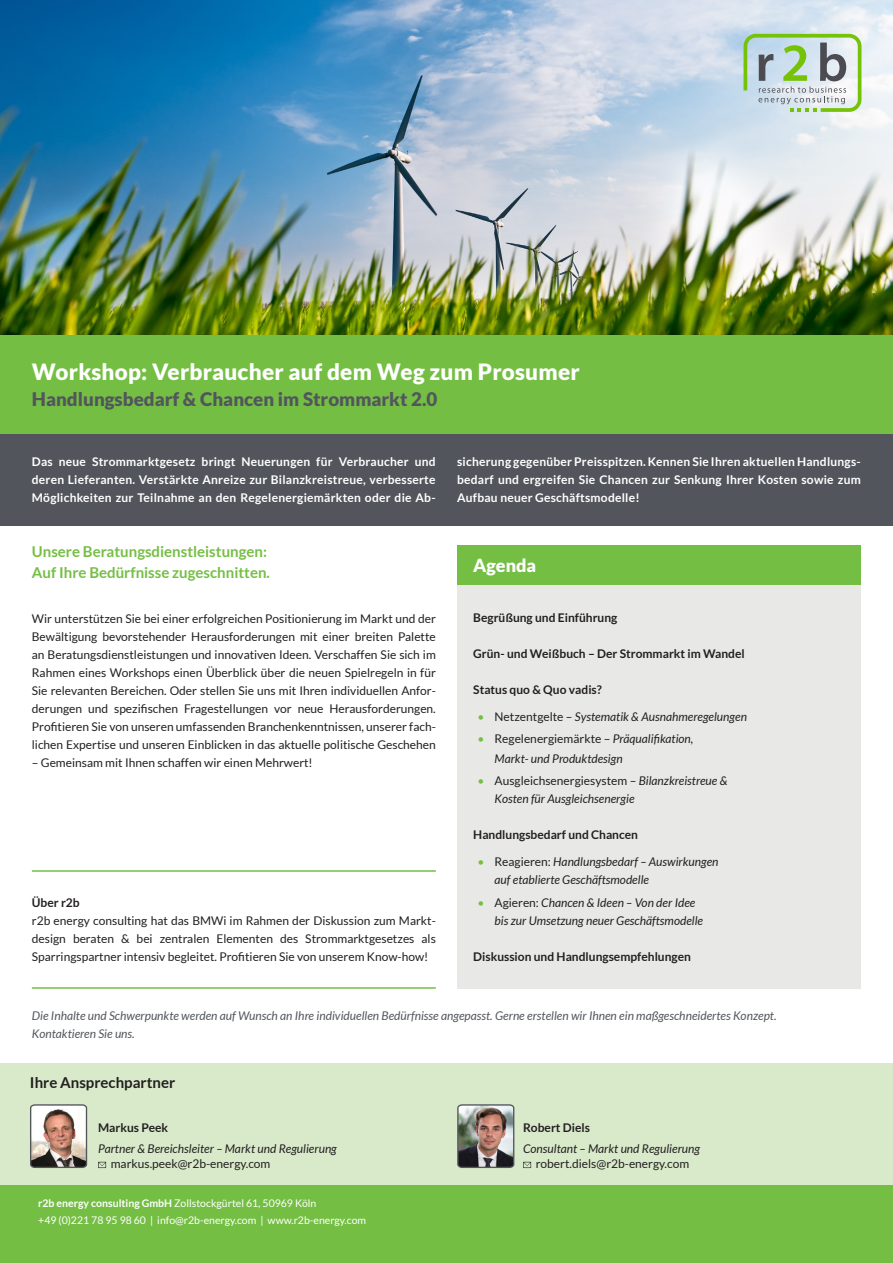
<style>
.page{position:relative;width:893px;height:1263px;background:#fff}
.page>*{position:absolute;margin:0;border:0;box-sizing:border-box;transform-origin:0 0}
.t1{font:900 22.5px "Lato";letter-spacing:.01em;color:#fff}
.t2{font:900 18.75px "Lato";color:#52565c}
.t3{font:900 18px "Lato";color:#fff}
.t4{font:700 15px/21px "Lato";color:#74bf43}
.t5{font:700 15px "Lato";color:#231f20}
.fliess{font:12px/18px "Lato";color:#231f20;text-align:justify}
.t6{font:italic 12px/18px "Lato";color:#231f20}
.fliess-2{font:700 12px/18px "Lato";letter-spacing:.02em;color:#fff;text-align:justify}
.fliess-3{font:700 12px "Lato";color:#231f20}
.fliess-4{font:italic 12px/18px "Lato";color:#52565c}
.auszeichnung{font:12px "Lato";color:#231f20}
.t7{font:10.5px/16.5px "Lato";color:#fff}
.s1{font-style:normal;color:#74bf43}
.s2{font-style:normal}
.s3{font-weight:700}
</style>
<div class="page">
<div style="left:0;top:433px;width:893px;height:93px;background:#52565c"></div>
<div style="left:457px;top:584px;width:404px;height:405px;background:#e8e9e7"></div>
<div style="left:457px;top:545px;width:404px;height:39px;background:#74bf43"></div>
<hr style="left:32px;top:870px;width:404px;height:2px;background:#74bf43">
<hr style="left:32px;top:987px;width:404px;height:2px;background:#74bf43">
<div style="left:0;top:1170px;width:893px;height:93px;background:#74bf43"></div>
<div style="left:0;top:1063px;width:893px;height:121px;background:#d9eaca"></div>
<svg style="left:98px;top:1162px;width:8px;height:6px"></svg>
<svg style="left:30px;top:1104px;width:58px;height:64px;background:#b5a39a"></svg>
<img style="left:457px;top:1104px;width:58px;height:64px">
<svg style="left:523px;top:1162px;width:8px;height:6px"></svg>
<img style="left:0;top:0;width:893px;height:335px">
<div style="left:0;top:335px;width:893px;height:98px;background:#74bf43"></div>
<svg style="left:743px;top:34px;width:119px;height:78px;background:#bacfbb"></svg>
<p class="t1" style="left:32px;top:359px;width:549px">Workshop: Verbraucher auf dem Weg zum Prosumer</p>
<p class="t2" style="left:32px;top:389px;width:407px">Handlungsbedarf &amp; Chancen im Strommarkt 2.0</p>
<p class="fliess-2" style="left:32px;top:453px;width:405px">Das neue Strommarktgesetz bringt Neuerungen für Verbraucher und deren Lieferanten. Verstärkte Anreize zur Bilanzkreistreue, verbesserte Möglichkeiten zur Teilnahme an den Regelenergiemärkten oder die Ab-</p>
<p class="fliess-2" style="left:457px;top:453px;width:405px">sicherung gegenüber Preisspitzen. Kennen Sie Ihren aktuellen Handlungs&shy;bedarf und ergreifen Sie Chancen zur Senkung Ihrer Kosten sowie zum Aufbau neuer Geschäftsmodelle!</p>
<p class="t4" style="left:32px;top:541px;width:240px">Unsere Beratungsdienstleistungen:<br>Auf Ihre Bedürfnisse zugeschnitten.</p>
<p class="fliess" style="left:32px;top:609px;width:405px">Wir unterstützen Sie bei einer erfolgreichen Positionierung im Markt und der Bewältigung bevorstehender Herausforderungen mit einer breiten Palette an Beratungsdienstleistungen und innovativen Ideen. Verschaffen Sie sich im Rahmen eines Workshops einen Überblick über die neuen Spielregeln in für Sie relevanten Bereichen. Oder stellen Sie uns mit Ihren individuellen Anfor&shy;derungen und spezifischen Fragestellungen vor neue Herausforderungen.<br>Profitieren Sie von unseren umfassenden Branchenkenntnissen, unserer fach&shy;lichen Expertise und unseren Einblicken in das aktuelle politische Geschehen</p>
<p class="fliess" style="left:32px;top:753px;width:282px">– Gemeinsam mit Ihnen schaffen wir einen Mehrwert!</p>
<p class="fliess-3" style="left:32px;top:896px;width:49px">Über r2b</p>
<p class="fliess" style="left:32px;top:912px;width:405px">r2b energy consulting hat das BMWi im Rahmen der Diskussion zum Markt&shy;design beraten &amp; bei zentralen Elementen des Strommarktgesetzes als Sparringspartner intensiv begleitet. Profitieren Sie von unserem Know-how!</p>
<p class="t3" style="left:473px;top:555px;width:65px">Agenda</p>
<p class="fliess-3" style="left:473px;top:611px;width:146px">Begrüßung und Einführung</p>
<p class="fliess-3" style="left:473px;top:647px;width:273px">Grün- und Weißbuch – Der Strommarkt im Wandel</p>
<p class="fliess-3" style="left:473px;top:683px;width:130px">Status quo &amp; Quo vadis?</p>
<p class="t6" style="left:477px;top:708px;width:271px"><span class="s1">•</span> <span class="s2">Netzentgelte –</span> Systematik &amp; Ausnahmeregelungen</p>
<p class="t6" style="left:494px;top:730px;width:200px;line-height:19.5px;text-indent:-17px"><span class="s1">•</span> <span class="s2">Regelenergiemärkte –</span> Präqualifikation,<br>Markt- und Produktdesign</p>
<p class="t6" style="left:494px;top:772px;width:234px;text-indent:-17px"><span class="s1">•</span> <span class="s2">Ausgleichsenergiesystem –</span> Bilanzkreistreue &amp;<br>Kosten für Ausgleichsenergie</p>
<p class="fliess-3" style="left:473px;top:828px;width:166px">Handlungsbedarf und Chancen</p>
<p class="t6" style="left:494px;top:853px;width:226px;text-indent:-17px"><span class="s1">•</span> <span class="s2">Reagieren:</span> Handlungsbedarf – Auswirkungen auf etablierte Geschäftsmodelle</p>
<p class="t6" style="left:494px;top:894px;width:210px;text-indent:-17px"><span class="s1">•</span> <span class="s2">Agieren:</span> Chancen &amp; Ideen – Von der Idee bis zur Umsetzung neuer Geschäftsmodelle</p>
<p class="fliess-3" style="left:473px;top:950px;width:219px">Diskussion und Handlungsempfehlungen</p>
<p class="fliess-4" style="left:32px;top:1006px;width:746px">Die Inhalte und Schwerpunkte werden auf Wunsch an Ihre individuellen Bedürfnisse angepasst. Gerne erstellen wir Ihnen ein maßgeschneidertes Konzept.<br>Kontaktieren Sie uns.</p>
<p class="t5" style="left:30px;top:1074px;width:147px">Ihre Ansprechpartner</p>
<p class="fliess-3" style="left:98px;top:1121px;width:72px">Markus Peek</p>
<p class="t6" style="left:98px;top:1140px;width:240px">Partner &amp; Bereichsleiter – Markt und Regulierung</p>
<p class="fliess" style="left:111px;top:1154px;width:161px">markus.peek@r2b-energy.com</p>
<p class="t7" style="left:38px;top:1195px;width:329px"><span class="s3">r2b energy consulting GmbH</span> Zollstockgürtel 61, 50969 Köln<br>+49 (0)221 78 95 98 60 | info@r2b-energy.com | www.r2b-energy.com</p>
<p class="fliess-3" style="left:523px;top:1121px;width:68px">Robert Diels</p>
<p class="t6" style="left:523px;top:1140px;width:178px">Consultant – Markt und Regulierung</p>
<p class="auszeichnung" style="left:536px;top:1157px;width:155px">robert.diels@r2b-energy.com</p>
</div>
